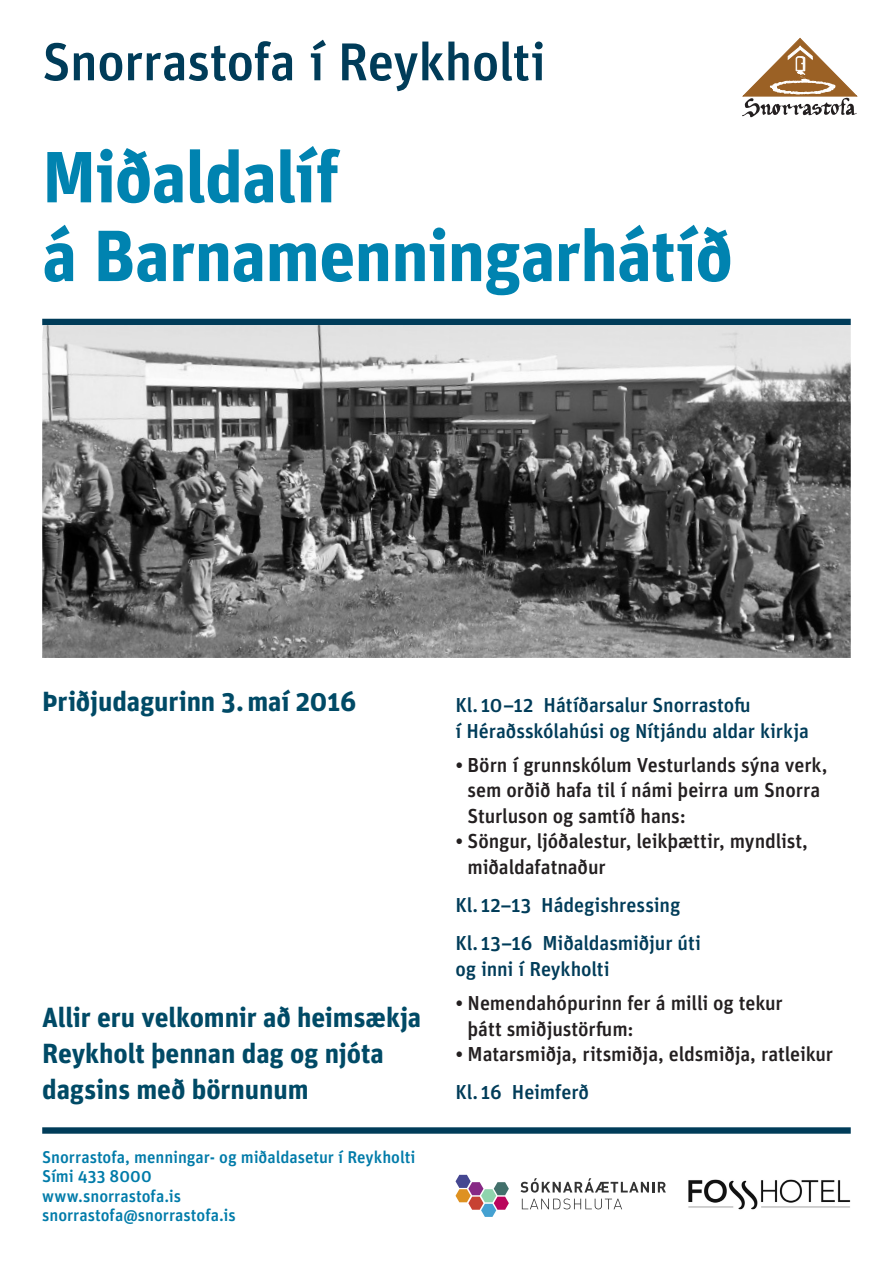
<style>
.page{position:relative;width:893px;height:1263px;background:#fff}
.page>*{position:absolute;margin:0;border:0;box-sizing:border-box;transform-origin:0 0}
.Meginmál_1{font:700 72.3px/78.8px "Unit OT";letter-spacing:-.015em;color:#0083b0}
.Meginmál_1-2{font:500 53.25px "Unit OT";letter-spacing:-.01em;color:#003c59}
.Meginmál_1-3{font:700 27.6px/36.2px "Unit OT";letter-spacing:-.005em;color:#004a66}
.t1{font:500 20.25px/25.5px "Unit OT";letter-spacing:-.005em;color:#231f20}
.Plain_Text{font:500 20.25px/25.5px "Unit OT";letter-spacing:-.005em;color:#003c59}
.t2{font:500 17.1px "Unit OT";color:#007ba9}
</style>
<div class="page">
<svg style="left:742px;top:38px;width:116px;height:79px"></svg>
<div style="left:42px;top:319px;width:809px;height:6px;background:#003c59"></div>
<div style="left:42px;top:1127px;width:809px;height:7px;background:#003c59"></div>
<img style="left:42px;top:325px;width:809px;height:333px">
<svg style="left:520px;top:1178px;width:146px;height:14px"></svg>
<svg style="left:522px;top:1198px;width:100px;height:11px"></svg>
<svg style="left:456px;top:1175px;width:53px;height:42px"></svg>
<img style="left:688px;top:1179px;width:163px;height:31px">
<p class="Meginmál_1-2" style="left:42px;top:28px;width:505px">Snorrastofa í Reykholti</p>
<p class="Meginmál_1" style="left:42px;top:136px;width:692px">Miðaldalíf<br>á Barnamenningarhátíð</p>
<p class="Meginmál_1-3" style="left:42px;top:683px;width:316px">Þriðjudagurinn 3.maí 2016</p>
<p class="Meginmál_1-3" style="left:42px;top:999px;width:381px">Allir eru velkomnir að heimsækja<br>Reykholt þennan dag og njóta dagsins með börnunum</p>
<p class="t2" style="left:42px;top:1146px;width:375px">Snorrastofa, menningar- og miðaldasetur í Reykholti</p>
<p class="t2" style="left:42px;top:1165px;width:111px">Sími 433 8000</p>
<p class="t2" style="left:42px;top:1185px;width:140px">www.snorrastofa.is</p>
<p class="t2" style="left:42px;top:1204px;width:195px">snorrastofa@snorrastofa.is</p>
<p class="Plain_Text" style="left:456px;top:692px;width:355px">Kl. 10–12 Hátíðarsalur Snorrastofu<br>í Héraðsskólahúsi og Nítjándu aldar kirkja</p>
<p class="t1" style="left:468px;top:751px;width:361px;text-indent:-12px">• Börn í grunnskólum Vesturlands sýna verk, sem orðið hafa til í námi þeirra um Snorra<br>Sturluson og samtíð hans:</p>
<p class="t1" style="left:468px;top:828px;width:342px;text-indent:-12px">• Söngur, ljóðalestur, leikþættir, myndlist, miðaldafatnaður</p>
<p class="Plain_Text" style="left:456px;top:892px;width:226px">Kl. 12–13 Hádegishressing</p>
<p class="Plain_Text" style="left:456px;top:930px;width:247px">Kl. 13–16 Miðaldasmiðjur úti og inni í Reykholti</p>
<p class="t1" style="left:468px;top:990px;width:317px;text-indent:-12px">• Nemendahópurinn fer á milli og tekur þátt smiðjustörfum:</p>
<p class="t1" style="left:456px;top:1041px;width:379px">• Matarsmiðja, ritsmiðja, eldsmiðja, ratleikur</p>
<p class="Plain_Text" style="left:456px;top:1079px;width:135px">Kl. 16 Heimferð</p>
</div>
